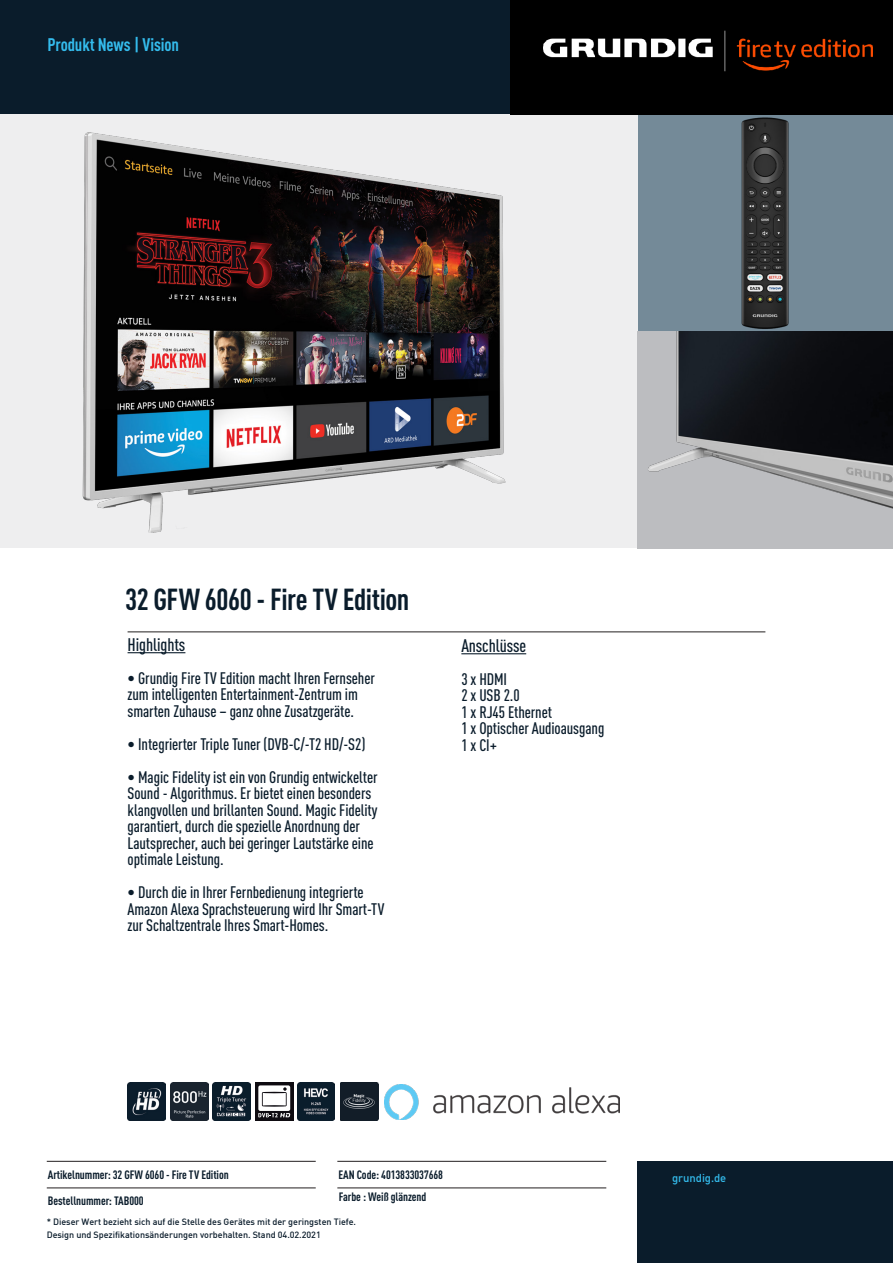
<style>
.page{position:relative;width:893px;height:1263px;background:#fff}
.page>*{position:absolute;margin:0;border:0;box-sizing:border-box;transform-origin:0 0}
._02_Product_Name_24p{font:700 condensed 30px "DIN Pro";letter-spacing:-.015em;color:#0a1c2b}
._04_Copy_Technical_8{font:500 condensed 18px "DIN Pro";letter-spacing:-.005em;color:#0a1c2b}
._01_Title_12pt_Light{font:700 condensed 18px "DIN Pro";letter-spacing:-.01em;color:#34bced}
._04_Copy_Technical_8-2{font:500 condensed 16.5px/16.5px "DIN Pro";letter-spacing:-.005em;color:#0a1c2b}
._05_Productnumber_7{font:700 condensed 12px "DIN Pro";letter-spacing:-.005em;color:#0a1c2b}
._06_Footnote_7pt_Dar{font:11.25px "DIN Medium";letter-spacing:-.005em;color:#34bced}
._06_Footnote_7pt_Dar-2{font:9px "DIN Medium";letter-spacing:-.005em;color:#0a1c2b}
._07_Adress_7_5pt_Dar{font:9px "DIN Medium";letter-spacing:-.005em;color:#0a1c2b}
</style>
<div class="page">
<div style="left:638px;top:115px;width:255px;height:217px;background:#748a98"></div>
<img style="left:741px;top:117px;width:48px;height:212px">
<div style="left:0;top:0;width:510px;height:115px;background:#0a1c2b"></div>
<hr style="left:128px;top:632px;width:637px;height:1px;background:#231f20">
<div style="left:0;top:115px;width:638px;height:433px;background:#eeeeef"></div>
<img style="left:82px;top:132px;width:424px;height:401px">
<hr style="left:47px;top:1161px;width:269px;height:1px;background:#231f20">
<hr style="left:337px;top:1161px;width:269px;height:1px;background:#231f20">
<hr style="left:47px;top:1188px;width:269px;height:1px;background:#231f20">
<hr style="left:337px;top:1188px;width:269px;height:1px;background:#231f20">
<div style="left:638px;top:1161px;width:255px;height:102px;background:#0a1c2b"></div>
<div style="left:638px;top:331px;width:255px;height:218px;background:#bcbdc0"></div>
<img style="left:648px;top:331px;width:245px;height:178px">
<img style="left:213px;top:1082px;width:38px;height:38px">
<div style="left:255px;top:1082px;width:38px;height:38px;background:#0e0b11"></div>
<svg style="left:258px;top:1086px;width:33px;height:32px"></svg>
<svg style="left:258px;top:1085px;width:32px;height:32px"></svg>
<img style="left:128px;top:1083px;width:37px;height:37px">
<img style="left:170px;top:1082px;width:38px;height:38px">
<img style="left:385px;top:1085px;width:235px;height:34px">
<hr style="left:128px;top:652px;width:57px;height:1px;background:#0a1c2b">
<img style="left:340px;top:1082px;width:38px;height:38px">
<hr style="left:461px;top:653px;width:65px;height:1px;background:#0a1c2b">
<img style="left:297px;top:1083px;width:38px;height:37px">
<img style="left:510px;top:0;width:383px;height:115px">
<p class="_01_Title_12pt_Light" style="left:47px;top:31px;width:133px">Produkt News | Vision</p>
<p class="_02_Product_Name_24p" style="left:125px;top:577px;width:286px">32 GFW 6060 - Fire TV Edition</p>
<p class="_04_Copy_Technical_8" style="left:128px;top:631px;width:59px">Highlights</p>
<p class="_04_Copy_Technical_8-2" style="left:128px;top:668px;width:249px">• Grundig Fire TV Edition macht Ihren Fernseher zum intelligenten Entertainment-Zentrum im smarten Zuhause – ganz ohne Zusatzgeräte.</p>
<p class="_04_Copy_Technical_8-2" style="left:128px;top:734px;width:239px">• Integrierter Triple Tuner (DVB-C/-T2 HD/-S2)</p>
<p class="_04_Copy_Technical_8-2" style="left:128px;top:767px;width:251px">• Magic Fidelity ist ein von Grundig entwickelter</p>
<p class="_04_Copy_Technical_8-2" style="left:128px;top:784px;width:251px">Sound - Algorithmus. Er bietet einen besonders klangvollen und brillanten Sound. Magic Fidelity garantiert, durch die spezielle Anordnung der Lautsprecher, auch bei geringer Lautstärke eine optimale Leistung.</p>
<p class="_04_Copy_Technical_8-2" style="left:128px;top:883px;width:258px">• Durch die in Ihrer Fernbedienung integrierte<br>Amazon Alexa Sprachsteuerung wird Ihr Smart-TV zur Schaltzentrale Ihres Smart-Homes.</p>
<p class="_04_Copy_Technical_8" style="left:461px;top:632px;width:66px">Anschlüsse</p>
<p class="_04_Copy_Technical_8-2" style="left:461px;top:669px;width:47px">3 x HDMI</p>
<p class="_04_Copy_Technical_8-2" style="left:461px;top:686px;width:60px">2 x USB 2.0</p>
<p class="_04_Copy_Technical_8-2" style="left:461px;top:702px;width:92px">1 x RJ45 Ethernet</p>
<p class="_04_Copy_Technical_8-2" style="left:461px;top:719px;width:145px">1 x Optischer Audioausgang</p>
<p class="_04_Copy_Technical_8-2" style="left:461px;top:735px;width:37px">1 x CI+</p>
<p class="_05_Productnumber_7" style="left:48px;top:1165px;width:182px">Artikelnummer: 32 GFW 6060 - Fire TV Edition</p>
<p class="_05_Productnumber_7" style="left:48px;top:1192px;width:97px">Bestellnummer: TAB000</p>
<p class="_05_Productnumber_7" style="left:338px;top:1166px;width:106px">EAN Code: 4013833037668</p>
<p class="_06_Footnote_7pt_Dar" style="left:672px;top:1171px;width:56px">grundig.de</p>
<p class="_05_Productnumber_7" style="left:339px;top:1188px;width:89px">Farbe : Weiß glänzend</p>
<p class="_06_Footnote_7pt_Dar-2" style="left:47px;top:1216px;width:311px">* Dieser Wert bezieht sich auf die Stelle des Gerätes mit der geringsten Tiefe.</p>
<p class="_07_Adress_7_5pt_Dar" style="left:47px;top:1228px;width:276px">Design und Spezifikationsänderungen vorbehalten. Stand 04.02.2021</p>
</div>
